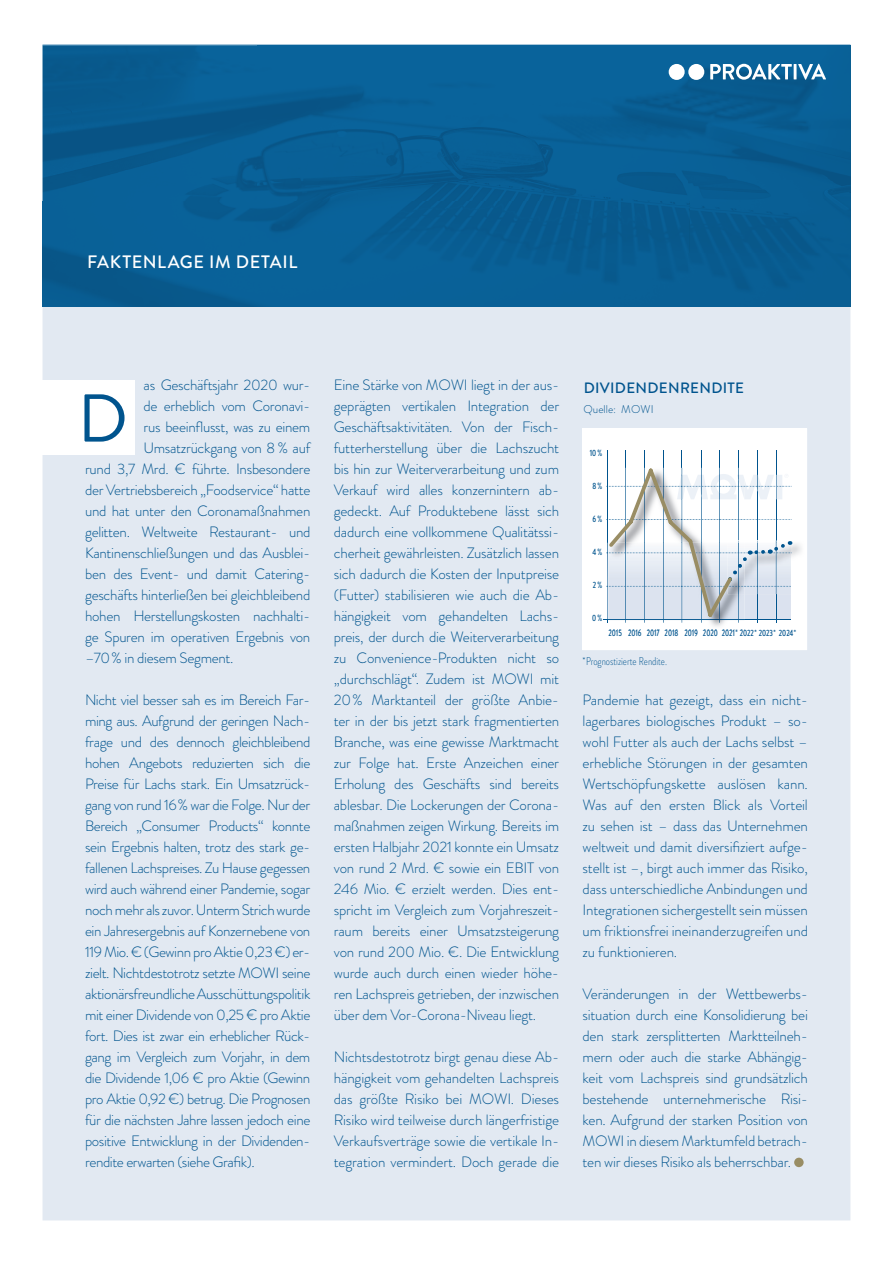
<style>
.page{position:relative;width:893px;height:1263px;background:#fff}
.page>*{position:absolute;margin:0;border:0;box-sizing:border-box;transform-origin:0 0}
.t1{font:67.5px "Brandon Grotesque";color:#00548e}
.t2{font:500 18px "Brandon Grotesque";letter-spacing:.03em;color:#fff}
.t3{font:300 15px/21px "Brandon Grotesque";letter-spacing:-.02em;color:#00548e;text-align:justify}
.t4{font:500 15px "Brandon Grotesque";letter-spacing:.02em;color:#00548e}
.t5{font:300 11.25px "Brandon Grotesque Cond";color:#00548e}
.t6{font:300 11.25px "Brandon Grotesque";color:#00548e}
.t7{font:500 9px "Brandon Grotesque Cond";color:#00548e}
</style>
<div class="page">
<div style="left:43px;top:306px;width:807px;height:914px;background:#e2e9f2"></div>
<div style="left:794px;top:1158px;width:10px;height:9px;background:#998d64;border-radius:50%"></div>
<img style="left:43px;top:46px;width:807px;height:260px">
<div style="left:30px;top:381px;width:105px;height:74px;background:#fff"></div>
<div style="left:669px;top:64px;width:16px;height:16px;background:#fff;border-radius:50%"></div>
<div style="left:688px;top:64px;width:16px;height:16px;background:#fff;border-radius:50%"></div>
<svg style="left:710px;top:64px;width:116px;height:16px"></svg>
<div style="left:582px;top:428px;width:225px;height:222px;background:#fff"></div>
<hr style="left:607px;top:450px;width:1px;height:173px;background:#00548e">
<hr style="left:604px;top:619px;width:187px;height:1px;background:#00548e">
<hr style="left:625px;top:450px;width:1px;height:173px;background:#00548e">
<hr style="left:644px;top:450px;width:1px;height:173px;background:#00548e">
<hr style="left:663px;top:450px;width:1px;height:173px;background:#00548e">
<hr style="left:682px;top:450px;width:1px;height:173px;background:#00548e">
<hr style="left:701px;top:450px;width:1px;height:173px;background:#00548e">
<hr style="left:719px;top:450px;width:1px;height:173px;background:#00548e">
<hr style="left:738px;top:450px;width:1px;height:173px;background:#00548e">
<hr style="left:757px;top:450px;width:1px;height:173px;background:#00548e">
<hr style="left:776px;top:450px;width:1px;height:173px;background:#00548e">
<svg style="left:647px;top:629px;width:31px;height:1px"></svg>
<svg style="left:685px;top:629px;width:60px;height:1px"></svg>
<svg style="left:606px;top:465px;width:186px;height:155px"></svg>
<p class="t2" style="left:87px;top:249px;width:212px">FAKTENLAGE IM DETAIL</p>
<p class="t3" style="left:144px;top:374px;width:168px">as Geschäftsjahr 2020 wur-</p>
<p class="t3" style="left:144px;top:395px;width:168px">de erheblich vom Coronavi-</p>
<p class="t3" style="left:144px;top:416px;width:168px">rus beeinflusst, was zu einem</p>
<p class="t3" style="left:144px;top:437px;width:168px">Umsatzrückgang von 8 % auf</p>
<p class="t3" style="left:85px;top:458px;width:227px">rund 3,7 Mrd. € führte. Insbesondere</p>
<p class="t3" style="left:85px;top:479px;width:227px">der Vertriebsbereich „Foodservice“ hatte</p>
<p class="t3" style="left:85px;top:500px;width:227px">und hat unter den Coronamaßnahmen</p>
<p class="t3" style="left:85px;top:521px;width:227px">gelitten. Weltweite Restaurant- und</p>
<p class="t3" style="left:85px;top:542px;width:227px">Kantinenschließungen und das Ausblei-</p>
<p class="t3" style="left:85px;top:563px;width:227px">ben des Event- und damit Catering-</p>
<p class="t3" style="left:85px;top:584px;width:227px">geschäfts hinterließen bei gleichbleibend</p>
<p class="t3" style="left:85px;top:605px;width:227px">hohen Herstellungskosten nachhalti-</p>
<p class="t3" style="left:85px;top:626px;width:227px">ge Spuren im operativen Ergebnis von</p>
<p class="t3" style="left:85px;top:647px;width:150px">–70 % in diesem Segment.</p>
<p class="t3" style="left:85px;top:689px;width:227px">Nicht viel besser sah es im Bereich Far&shy;ming aus. Aufgrund der geringen Nach&shy;frage und des dennoch gleichbleibend hohen Angebots reduzierten sich die Preise für Lachs stark. Ein Umsatzrück&shy;gang von rund 16 % war die Folge. Nur der Bereich „Consumer Products“ konnte sein Ergebnis halten, trotz des stark ge&shy;fallenen Lachspreises. Zu Hause gegessen wird auch während einer Pandemie, sogar noch mehr als zuvor. Unterm Strich wurde ein Jahresergebnis auf Konzernebene von 119 Mio. € (Gewinn pro Aktie 0,23 €) er&shy;zielt. Nichtdestotrotz setzte MOWI seine aktionärsfreundliche Ausschüttungspolitik mit einer Dividende von 0,25 € pro Aktie fort. Dies ist zwar ein erheblicher Rück&shy;gang im Vergleich zum Vorjahr, in dem die Dividende 1,06 € pro Aktie (Gewinn pro Aktie 0,92 €) betrug. Die Prognosen für die nächsten Jahre lassen jedoch eine positive Entwicklung in der Dividenden&shy;rendite erwarten (siehe Grafik).</p>
<h1 class="t1" style="left:78px;top:372px;width:52px">D</h1>
<p class="t3" style="left:334px;top:374px;width:227px">Eine Stärke von MOWI liegt in der aus&shy;geprägten vertikalen Integration der Geschäftsaktivitäten. Von der Fisch&shy;futterherstellung über die Lachszucht bis hin zur Weiterverarbeitung und zum Verkauf wird alles konzernintern ab&shy;gedeckt. Auf Produktebene lässt sich dadurch eine vollkommene Qualitätssi&shy;cherheit gewährleisten. Zusätzlich lassen sich dadurch die Kosten der Inputpreise (Futter) stabilisieren wie auch die Ab&shy;hängigkeit vom gehandelten Lachs&shy;preis, der durch die Weiterverarbeitung zu Convenience-Produkten nicht so „durchschlägt“. Zudem ist MOWI mit 20 % Marktanteil der größte Anbie&shy;ter in der bis jetzt stark fragmentierten Branche, was eine gewisse Marktmacht zur Folge hat. Erste Anzeichen einer Erholung des Geschäfts sind bereits ablesbar. Die Lockerungen der Corona&shy;maßnahmen zeigen Wirkung. Bereits im ersten Halbjahr 2021 konnte ein Umsatz von rund 2 Mrd. € sowie ein EBIT von 246 Mio. € erzielt werden. Dies ent&shy;spricht im Vergleich zum Vorjahreszeit&shy;raum bereits einer Umsatzsteigerung von rund 200 Mio. €. Die Entwicklung wurde auch durch einen wieder höhe&shy;ren Lachspreis getrieben, der inzwischen über dem Vor-Corona-Niveau liegt.</p>
<p class="t3" style="left:334px;top:1046px;width:227px">Nichtsdestotrotz birgt genau diese Ab&shy;hängigkeit vom gehandelten Lachspreis das größte Risiko bei MOWI. Dieses Risiko wird teilweise durch längerfristige Verkaufsverträge sowie die vertikale In&shy;tegration vermindert. Doch gerade die</p>
<p class="t4" style="left:584px;top:378px;width:162px">DIVIDENDENRENDITE</p>
<p class="t6" style="left:584px;top:401px;width:72px">Quelle: MOWI</p>
<p class="t7" style="left:590px;top:446px;width:14px">10 %</p>
<p class="t7" style="left:592px;top:479px;width:11px">8 %</p>
<p class="t7" style="left:593px;top:512px;width:11px">6 %</p>
<p class="t7" style="left:592px;top:545px;width:11px">4 %</p>
<p class="t7" style="left:593px;top:578px;width:11px">2 %</p>
<p class="t7" style="left:592px;top:611px;width:11px">0 %</p>
<p class="t7" style="left:608px;top:626px;width:189px">2015 2016 2017 2018 2019 2020 2021* 2022* 2023* 2024*</p>
<p class="t5" style="left:582px;top:653px;width:86px">*Prognostizierte Rendite.</p>
<p class="t3" style="left:583px;top:689px;width:227px">Pandemie hat gezeigt, dass ein nicht&shy;lagerbares biologisches Produkt – so&shy;wohl Futter als auch der Lachs selbst – erhebliche Störungen in der gesamten Wertschöpfungskette auslösen kann.<br>Was auf den ersten Blick als Vorteil zu sehen ist – dass das Unternehmen weltweit und damit diversifiziert aufge&shy;stellt ist –, birgt auch immer das Risiko, dass unterschiedliche Anbindungen und Integrationen sichergestellt sein müssen um friktionsfrei ineinanderzugreifen und zu funktionieren.</p>
<p class="t3" style="left:583px;top:983px;width:227px">Veränderungen in der Wettbewerbs&shy;situation durch eine Konsolidierung bei den stark zersplitterten Marktteilneh&shy;mern oder auch die starke Abhängig&shy;keit vom Lachspreis sind grundsätzlich bestehende unternehmerische Risi&shy;ken. Aufgrund der starken Position von MOWI in diesem Marktumfeld betrach&shy;ten wir dieses Risiko als beherrschbar.</p>
</div>
